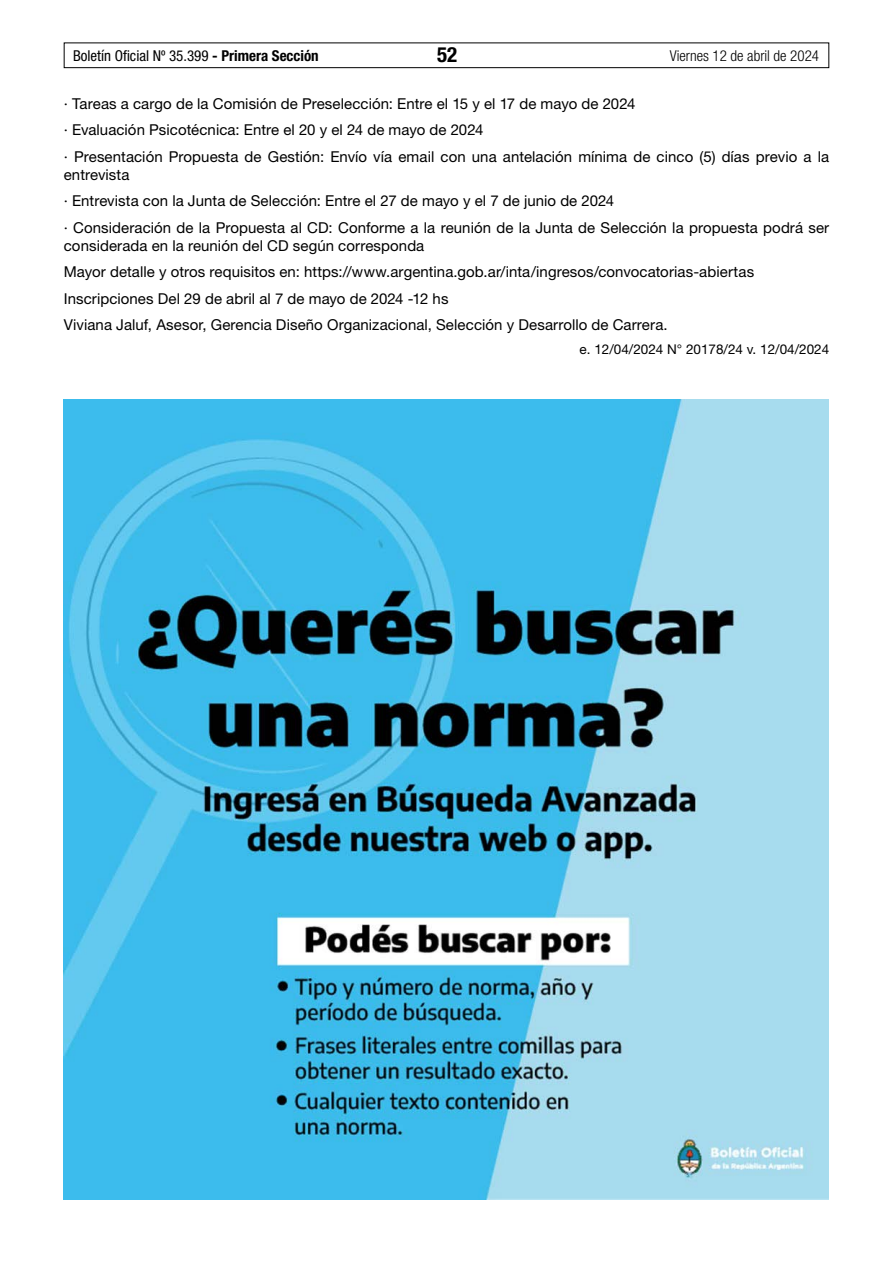
<style>
.page{position:relative;width:893px;height:1263px;background:#fff}
.page>*{position:absolute;margin:0;border:0;box-sizing:border-box;transform-origin:0 0}
.t1{font:700 condensed 21px "Helvetica Neue LT Std";color:#000}
.t2{font:15px/26.5px "Helvetica Neue LT Std";letter-spacing:.005em;color:#000}
.t3{font:condensed 15px "Helvetica Neue LT Std";color:#000}
.t4{font:300 condensed 15px "Helvetica Neue LT Std";color:#000}
.t5{font:13.5px "Helvetica Neue LT Std";color:#000}
.s1{font-weight:700}
</style>
<div class="page">
<div style="left:64px;top:43px;width:765px;height:25px;border:1px solid #000"></div>
<img style="left:63px;top:400px;width:765px;height:799px">
<p class="t3" style="left:73px;top:47px;width:247px">Boletín Oficial Nº 35.399 <span class="s1">- Primera Sección</span></p>
<h1 class="t1" style="left:437px;top:42px;width:22px">52</h1>
<p class="t4" style="left:670px;top:47px;width:151px">Viernes 12 de abril de 2024</p>
<p class="t2" style="left:64px;top:90px;width:767px">· Tareas a cargo de la Comisión de Preselección: Entre el 15 y el 17 de mayo de 2024<br>· Evaluación Psicotécnica: Entre el 20 y el 24 de mayo de 2024<br>· Presentación Propuesta de Gestión: Envío vía email con una antelación mínima de cinco (5) días previo a la</p>
<p class="t2" style="left:64px;top:161px;width:767px">entrevista<br>· Entrevista con la Junta de Selección: Entre el 27 de mayo y el 7 de junio de 2024<br>· Consideración de la Propuesta al CD: Conforme a la reunión de la Junta de Selección la propuesta podrá ser</p>
<p class="t2" style="left:64px;top:232px;width:692px">considerada en la reunión del CD según corresponda<br>Mayor detalle y otros requisitos en: https://www.argentina.gob.ar/inta/ingresos/convocatorias-abiertas Inscripciones Del 29 de abril al 7 de mayo de 2024 -12 hs<br>Viviana Jaluf, Asesor, Gerencia Diseño Organizacional, Selección y Desarrollo de Carrera.</p>
<p class="t5" style="left:580px;top:341px;width:251px">e. 12/04/2024 N° 20178/24 v. 12/04/2024</p>
</div>
